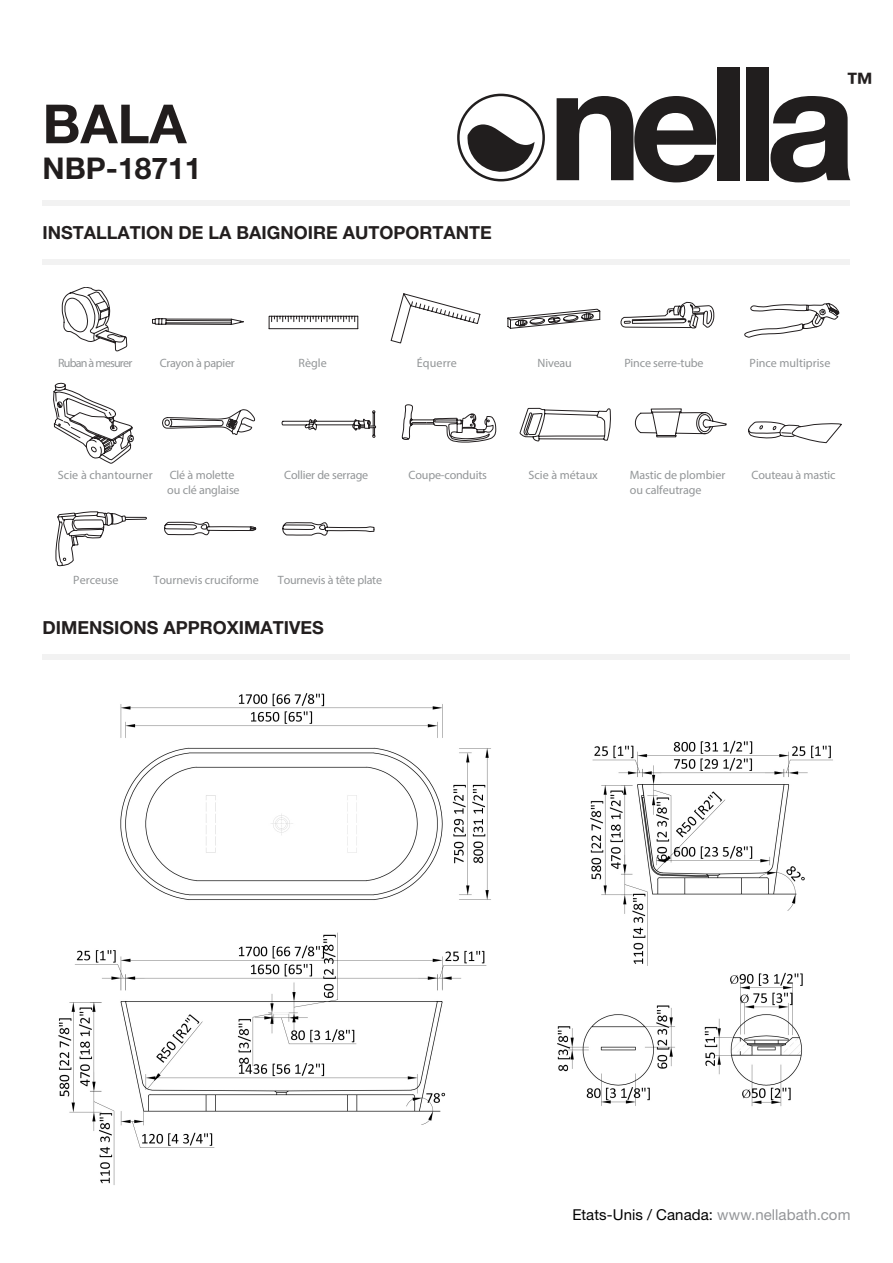
<style>
.page{position:relative;width:893px;height:1263px;background:#fff}
.page>*{position:absolute;margin:0;border:0;box-sizing:border-box;transform-origin:0 0}
.Product_Type{font:700 54px "Helvetica Neue LT Pro";color:#211d1d}
.Product_Type-2{font:700 30px "Helvetica Neue LT Pro";color:#211d1d}
.t1{font:700 27px "Helvetica Neue LT Pro";color:#231f1f}
.t2{font:700 18px "Helvetica Neue LT Pro";color:#231f1f}
.t3{font:15px "Helvetica Neue LT Pro";letter-spacing:.005em;color:#000}
.t4{font:300 12px/14.5px "Helvetica Neue LT Pro";letter-spacing:-.01em;color:#939698}
.t5{font:300 12px "Helvetica Neue LT Pro";letter-spacing:-.065em;color:#939698}
.s1{color:#939598}
</style>
<div class="page">
<div style="left:43px;top:200px;width:807px;height:5px;background:#f2f2f2"></div>
<div style="left:43px;top:259px;width:807px;height:6px;background:#f2f2f2"></div>
<div style="left:43px;top:654px;width:807px;height:6px;background:#f2f2f2"></div>
<svg style="left:557px;top:96px;width:161px;height:86px"></svg>
<div style="left:718px;top:67px;width:22px;height:113px;background:#211e1e"></div>
<div style="left:746px;top:67px;width:23px;height:113px;background:#211e1e"></div>
<svg style="left:770px;top:96px;width:80px;height:86px"></svg>
<svg style="left:457px;top:94px;width:88px;height:87px"></svg>
<svg style="left:55px;top:511px;width:320px;height:55px"></svg>
<svg style="left:53px;top:287px;width:789px;height:177px"></svg>
<img style="left:58px;top:693px;width:775px;height:492px">
<p class="Product_Type" style="left:43px;top:91px;width:146px">BALA</p>
<p class="Product_Type-2" style="left:43px;top:150px;width:160px">NBP-18711</p>
<h3 class="t2" style="left:43px;top:221px;width:451px">INSTALLATION DE LA BAIGNOIRE AUTOPORTANTE</h3>
<h3 class="t1" style="left:846px;top:65px;width:28px">™</h3>
<p class="t5" style="left:58px;top:356px;width:76px">Ruban à mesurer</p>
<p class="t4" style="left:160px;top:356px;width:77px">Crayon à papier</p>
<p class="t4" style="left:299px;top:356px;width:30px">Règle</p>
<p class="t4" style="left:417px;top:356px;width:41px">Équerre</p>
<p class="t4" style="left:538px;top:356px;width:36px">Niveau</p>
<p class="t4" style="left:624px;top:356px;width:81px">Pince serre-tube</p>
<p class="t4" style="left:750px;top:356px;width:82px">Pince multiprise</p>
<p class="t4" style="left:58px;top:468px;width:96px">Scie à chantourner</p>
<p class="t4" style="left:167px;top:468px;width:74px">Clé à molette ou clé anglaise</p>
<p class="t4" style="left:284px;top:468px;width:86px">Collier de serrage</p>
<p class="t4" style="left:409px;top:468px;width:80px">Coupe-conduits</p>
<p class="t4" style="left:529px;top:468px;width:71px">Scie à métaux</p>
<p class="t4" style="left:630px;top:468px;width:97px">Mastic de plombier ou calfeutrage</p>
<p class="t4" style="left:751px;top:468px;width:86px">Couteau à mastic</p>
<p class="t4" style="left:73px;top:572px;width:47px">Perceuse</p>
<p class="t4" style="left:153px;top:572px;width:107px">Tournevis cruciforme</p>
<p class="t4" style="left:278px;top:572px;width:106px">Tournevis à tête plate</p>
<h3 class="t2" style="left:43px;top:616px;width:283px">DIMENSIONS APPROXIMATIVES</h3>
<p class="t3" style="left:572px;top:1206px;width:280px">Etats-Unis / Canada: <span class="s1">www.nellabath.com</span></p>
</div>
